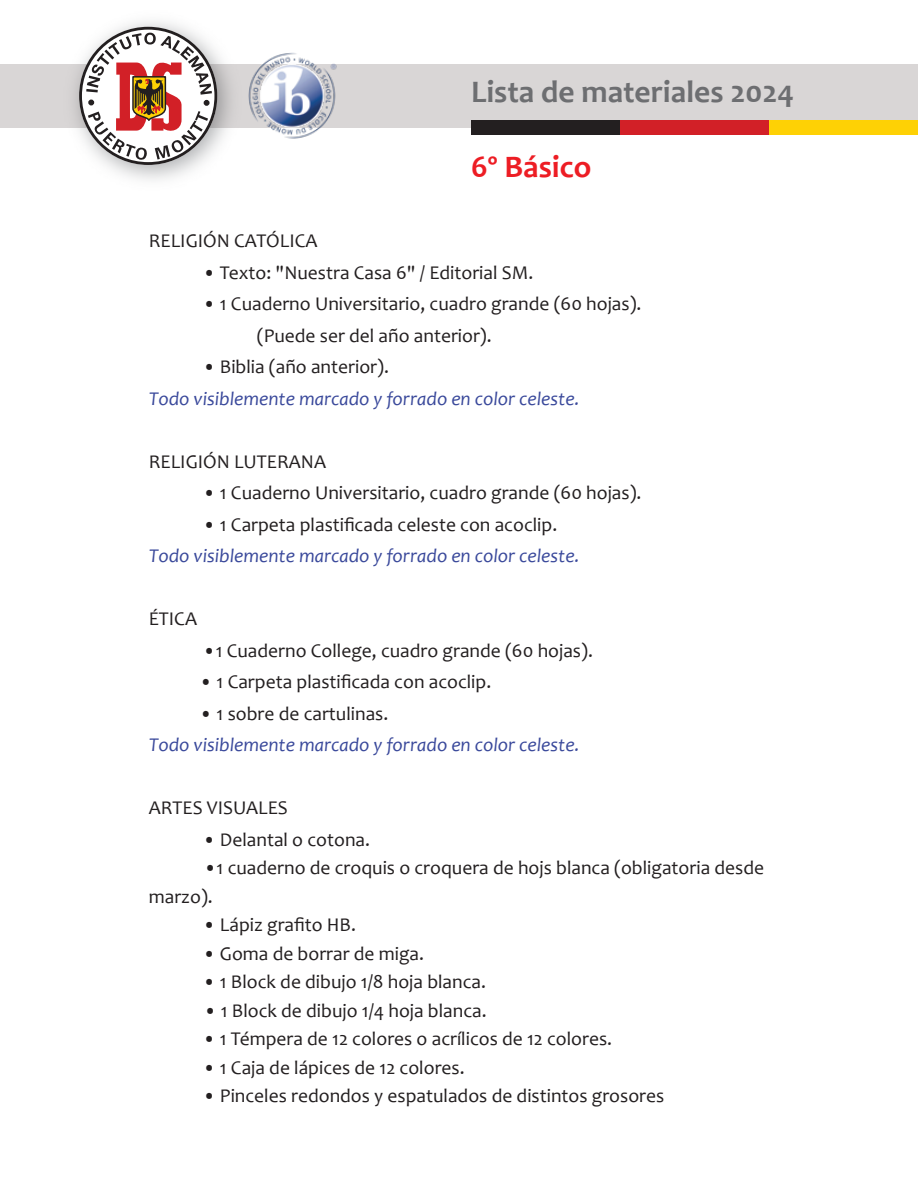
<style>
.page{position:relative;width:918px;height:1188px;background:#fff}
.page>*{position:absolute;margin:0;border:0;box-sizing:border-box;transform-origin:0 0}
.t1{font:700 31.5px "Candara";color:#6d6e71}
.t2{font:700 31.5px "Candara";color:#ed1d24}
.t3{font:19.5px/31.5px "Candara";color:#231f20}
.t4{font:italic 19.5px "Candara";color:#3a499b}
</style>
<div class="page">
<div style="left:0;top:64px;width:917px;height:64px;background:#d9d6d6"></div>
<div style="left:471px;top:120px;width:149px;height:15px;background:#231f20"></div>
<div style="left:620px;top:120px;width:149px;height:15px;background:#d22027"></div>
<div style="left:769px;top:120px;width:149px;height:15px;background:#fed105"></div>
<img style="left:74px;top:21px;width:157px;height:160px">
<svg style="left:79px;top:27px;width:138px;height:138px"></svg>
<svg style="left:86px;top:33px;width:126px;height:127px"></svg>
<img style="left:248px;top:52px;width:89px;height:87px">
<h1 class="t1" style="left:471px;top:72px;width:325px">Lista de materiales 2024</h1>
<h1 class="t2" style="left:471px;top:147px;width:122px">6º Básico</h1>
<p class="t3" style="left:149px;top:225px;width:170px">RELIGIÓN CATÓLICA</p>
<p class="t3" style="left:203px;top:257px;width:332px">• Texto: "Nuestra Casa 6" / Editorial SM.</p>
<p class="t3" style="left:257px;top:288px;width:386px;text-indent:-54px">• 1 Cuaderno Universitario, cuadro grande (60 hojas). (Puede ser del año anterior).</p>
<p class="t3" style="left:203px;top:351px;width:188px">• Biblia (año anterior).</p>
<p class="t4" style="left:149px;top:386px;width:432px">Todo visiblemente marcado y forrado en color celeste.</p>
<p class="t3" style="left:149px;top:446px;width:179px">RELIGIÓN LUTERANA</p>
<p class="t3" style="left:203px;top:477px;width:440px">• 1 Cuaderno Universitario, cuadro grande (60 hojas).</p>
<p class="t3" style="left:203px;top:509px;width:356px">• 1 Carpeta plastificada celeste con acoclip.</p>
<p class="t4" style="left:149px;top:544px;width:432px">Todo visiblemente marcado y forrado en color celeste.</p>
<p class="t3" style="left:149px;top:603px;width:50px">ÉTICA</p>
<p class="t3" style="left:203px;top:634px;width:392px">•1 Cuaderno College, cuadro grande (60 hojas).</p>
<p class="t3" style="left:200px;top:666px;width:293px">• 1 Carpeta plastificada con acoclip.</p>
<p class="t3" style="left:200px;top:697px;width:190px">• 1 sobre de cartulinas.</p>
<p class="t4" style="left:149px;top:733px;width:432px">Todo visiblemente marcado y forrado en color celeste.</p>
<p class="t3" style="left:149px;top:792px;width:141px">ARTES VISUALES</p>
<p class="t3" style="left:203px;top:823px;width:169px">• Delantal o cotona.</p>
<p class="t3" style="left:149px;top:853px;width:617px;line-height:28.5px;text-indent:55px">•1 cuaderno de croquis o croquera de hojs blanca (obligatoria desde marzo).</p>
<p class="t3" style="left:203px;top:909px;width:155px">• Lápiz grafito HB.</p>
<p class="t3" style="left:203px;top:938px;width:223px">• Goma de borrar de miga.</p>
<p class="t3" style="left:203px;top:966px;width:285px">• 1 Block de dibujo 1/8 hoja blanca.</p>
<p class="t3" style="left:204px;top:995px;width:284px">• 1 Block de dibujo 1/4 hoja blanca.</p>
<p class="t3" style="left:203px;top:1023px;width:411px">• 1 Témpera de 12 colores o acrílicos de 12 colores.</p>
<p class="t3" style="left:203px;top:1052px;width:263px">• 1 Caja de lápices de 12 colores.</p>
<p class="t3" style="left:203px;top:1080px;width:463px">• Pinceles redondos y espatulados de distintos grosores</p>
</div>
